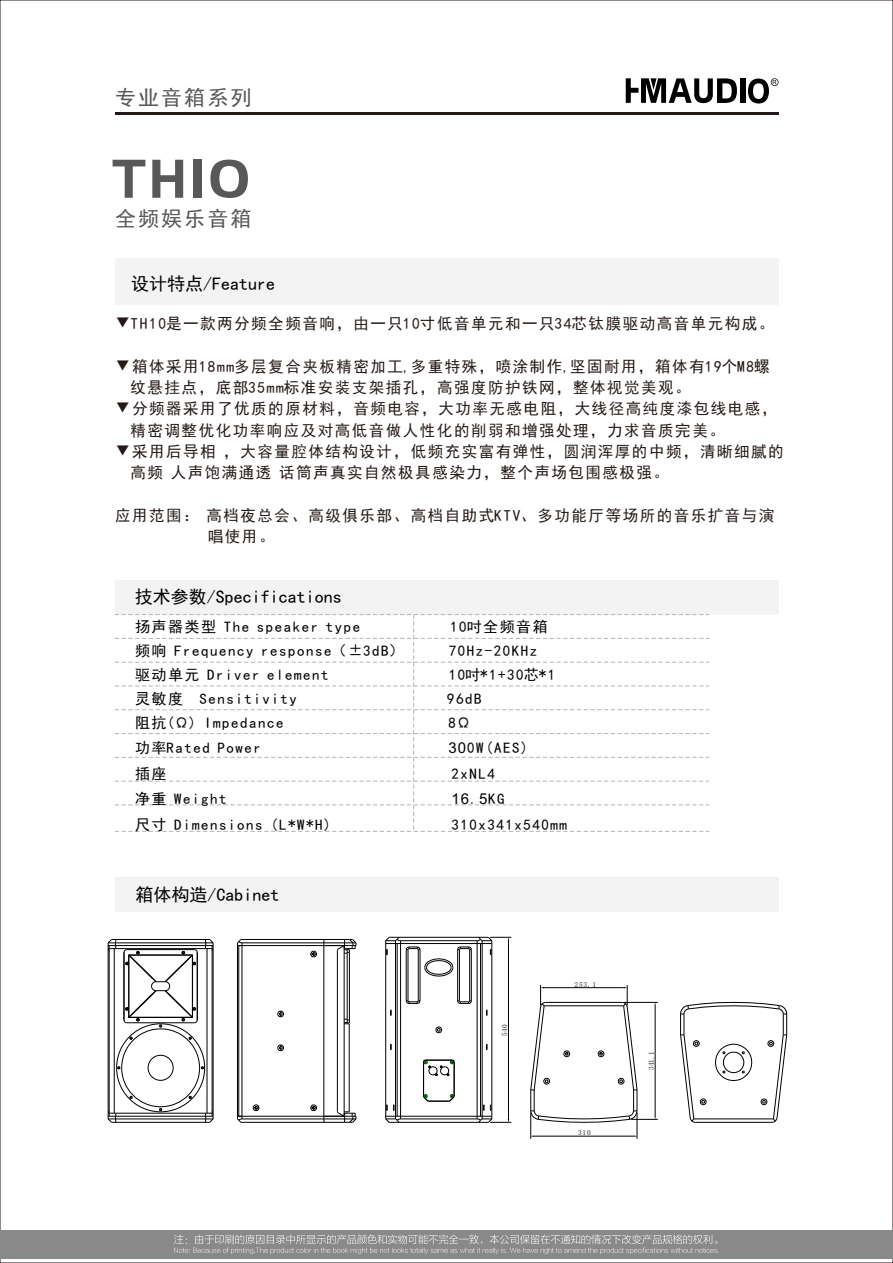
<style>
.page{position:relative;width:893px;height:1263px;background:#fff}
.page>*{position:absolute;margin:0;border:0;box-sizing:border-box;transform-origin:0 0}
.t1{font:700 57px "Handel Got D";color:#595857}
.t2{font:21px "Sim Hei";letter-spacing:.1em;color:#595857}
.t3{font:18px "Sim Hei";color:#000}
.t4{font:15.75px/21.3px "Sim Hei";letter-spacing:.1em;color:#231916}
.t5{font:15px "Sim Hei";letter-spacing:.1em;color:#000}
.t6{font:15px "Arial";color:#000}
.t7{font:7.5px "Fang Song";letter-spacing:.05em;color:#000}
.s1{font-family:"Arial"}
.s2{font-family:"Sim Hei"}
</style>
<div class="page">
<div style="left:115px;top:877px;width:663px;height:34px;background:#f3f3f4"></div>
<div style="left:0;top:1230px;width:893px;height:29px;background:#898989"></div>
<div style="left:115px;top:258px;width:663px;height:47px;background:#f3f3f4"></div>
<div style="left:115px;top:580px;width:663px;height:34px;background:#f3f3f4"></div>
<hr style="left:115px;top:112px;width:663px;height:3px;background:#231916">
<svg style="left:174px;top:1234px;width:545px;height:20px"></svg>
<svg style="left:115px;top:614px;width:594px;height:218px"></svg>
<hr style="left:389px;top:1122px;width:99px;height:1px;background:#000">
<hr style="left:401px;top:1118px;width:76px;height:1px;background:#000">
<hr style="left:386px;top:1116px;width:106px;height:1px;background:#000">
<hr style="left:385px;top:941px;width:1px;height:178px;background:#000">
<hr style="left:395px;top:941px;width:1px;height:178px;background:#000">
<hr style="left:397px;top:943px;width:1px;height:173px;background:#000">
<hr style="left:400px;top:941px;width:1px;height:178px;background:#000">
<hr style="left:406px;top:950px;width:1px;height:51px;background:#000">
<hr style="left:408px;top:950px;width:1px;height:51px;background:#000">
<hr style="left:418px;top:950px;width:1px;height:51px;background:#000">
<hr style="left:420px;top:950px;width:1px;height:51px;background:#000">
<hr style="left:423px;top:1062px;width:1px;height:34px;background:#000">
<hr style="left:454px;top:1062px;width:1px;height:34px;background:#000">
<hr style="left:457px;top:950px;width:1px;height:51px;background:#000">
<hr style="left:459px;top:950px;width:1px;height:51px;background:#000">
<hr style="left:469px;top:950px;width:1px;height:51px;background:#000">
<hr style="left:471px;top:950px;width:1px;height:51px;background:#000">
<hr style="left:477px;top:941px;width:1px;height:178px;background:#000">
<hr style="left:480px;top:943px;width:1px;height:173px;background:#000">
<hr style="left:482px;top:941px;width:1px;height:178px;background:#000">
<hr style="left:491px;top:941px;width:1px;height:178px;background:#000">
<svg style="left:405px;top:1000px;width:16px;height:4px"></svg>
<svg style="left:435px;top:1026px;width:8px;height:7px"></svg>
<svg style="left:423px;top:1094px;width:32px;height:8px"></svg>
<svg style="left:423px;top:1059px;width:32px;height:17px"></svg>
<svg style="left:457px;top:1000px;width:15px;height:4px"></svg>
<svg style="left:680px;top:1002px;width:107px;height:121px"></svg>
<svg style="left:486px;top:1009px;width:2px;height:7px"></svg>
<svg style="left:486px;top:1044px;width:2px;height:6px"></svg>
<svg style="left:483px;top:1104px;width:9px;height:7px"></svg>
<svg style="left:390px;top:1009px;width:2px;height:7px"></svg>
<svg style="left:390px;top:1043px;width:2px;height:7px"></svg>
<svg style="left:386px;top:1104px;width:9px;height:7px"></svg>
<svg style="left:385px;top:1118px;width:16px;height:5px"></svg>
<svg style="left:530px;top:985px;width:128px;height:154px"></svg>
<hr style="left:508px;top:941px;width:1px;height:178px;background:#000">
<svg style="left:385px;top:936px;width:126px;height:41px"></svg>
<svg style="left:476px;top:1118px;width:35px;height:5px"></svg>
<div style="left:740px;top:78px;width:5px;height:25px;background:#000"></div>
<svg style="left:626px;top:78px;width:111px;height:26px"></svg>
<svg style="left:748px;top:78px;width:30px;height:26px"></svg>
<svg style="left:107px;top:939px;width:107px;height:184px"></svg>
<hr style="left:349px;top:1024px;width:1px;height:88px;background:#000">
<hr style="left:349px;top:952px;width:1px;height:68px;background:#000">
<svg style="left:345px;top:1019px;width:5px;height:5px"></svg>
<hr style="left:347px;top:953px;width:1px;height:66px;background:#000">
<hr style="left:242px;top:945px;width:1px;height:171px;background:#000">
<hr style="left:323px;top:945px;width:1px;height:171px;background:#000">
<hr style="left:242px;top:1116px;width:82px;height:1px;background:#000">
<hr style="left:242px;top:945px;width:82px;height:1px;background:#000">
<svg style="left:310px;top:950px;width:7px;height:8px"></svg>
<svg style="left:310px;top:1104px;width:7px;height:8px"></svg>
<svg style="left:277px;top:1044px;width:7px;height:7px"></svg>
<svg style="left:277px;top:1010px;width:7px;height:7px"></svg>
<svg style="left:253px;top:1104px;width:7px;height:8px"></svg>
<hr style="left:238px;top:945px;width:1px;height:171px;background:#000">
<hr style="left:242px;top:942px;width:82px;height:1px;background:#000">
<hr style="left:241px;top:939px;width:83px;height:1px;background:#000">
<svg style="left:323px;top:939px;width:34px;height:15px"></svg>
<hr style="left:337px;top:950px;width:1px;height:161px;background:#000">
<hr style="left:344px;top:945px;width:1px;height:171px;background:#000">
<hr style="left:237px;top:945px;width:1px;height:171px;background:#000">
<svg style="left:237px;top:939px;width:6px;height:7px"></svg>
<hr style="left:242px;top:1118px;width:82px;height:1px;background:#000">
<hr style="left:241px;top:1122px;width:83px;height:1px;background:#000">
<svg style="left:323px;top:1111px;width:34px;height:12px"></svg>
<svg style="left:237px;top:1116px;width:6px;height:7px"></svg>
<h2 class="t2" style="left:115px;top:86px;width:138px">专业音箱系列</h2>
<h1 class="t1" style="left:112px;top:151px;width:139px">TH10</h1>
<h2 class="t2" style="left:115px;top:208px;width:138px">全频娱乐音箱</h2>
<p class="t3" style="left:131px;top:274px;width:146px">设计特点/Feature</p>
<p class="t4" style="left:115px;top:312px;width:661px">▼TH10是一款两分频全频音响，由一只10寸低音单元和一只34芯钛膜驱动高音单元构成。</p>
<p class="t4" style="left:131px;top:355px;width:641px;text-indent:-15px">▼箱体采用18mm多层复合夹板精密加工,多重特殊，喷涂制作,坚固耐用，箱体有19个M8螺纹悬挂点，底部35mm标准安装支架插孔，高强度防护铁网，整体视觉美观。</p>
<p class="t4" style="left:131px;top:398px;width:648px;text-indent:-15px">▼分频器采用了优质的原材料，音频电容，大功率无感电阻，大线径高纯度漆包线电感，精密调整优化功率响应及对高低音做人性化的削弱和增强处理，力求音质完美。</p>
<p class="t4" style="left:131px;top:441px;width:655px;text-indent:-15px">▼采用后导相 ，大容量腔体结构设计，低频充实富有弹性，圆润浑厚的中频，清晰细腻的高频 人声饱满通透 话筒声真实自然极具感染力，整个声场包围感极强。</p>
<p class="t4" style="left:208px;top:505px;width:568px;text-indent:-93px">应用范围： 高档夜总会、高级俱乐部、高档自助式KTV、多功能厅等场所的音乐扩音与演唱使用。</p>
<p class="t3" style="left:135px;top:588px;width:208px">技术参数/Specifications</p>
<p class="t5" style="left:135px;top:619px;width:226px">扬声器类型 The speaker type</p>
<p class="t5" style="left:450px;top:619px;width:99px">10吋全频音箱</p>
<p class="t5" style="left:135px;top:643px;width:270px">频响 Frequency response（±3dB）</p>
<p class="t5" style="left:449px;top:643px;width:90px">70Hz-20KHz</p>
<p class="t5" style="left:135px;top:667px;width:195px">驱动单元 Driver element</p>
<p class="t5" style="left:449px;top:667px;width:108px">10吋*1+30芯*1</p>
<p class="t5" style="left:135px;top:691px;width:163px">灵敏度 Sensitivity</p>
<p class="t5" style="left:447px;top:691px;width:36px">96dB</p>
<p class="t5" style="left:135px;top:715px;width:150px">阻抗(Ω) Impedance</p>
<p class="t5" style="left:449px;top:715px;width:24px">8Ω</p>
<p class="t5" style="left:135px;top:740px;width:127px">功率Rated Power</p>
<p class="t5" style="left:449px;top:740px;width:81px"><span class="s1">30</span>0W(AES)</p>
<p class="t5" style="left:135px;top:766px;width:33px">插座</p>
<p class="t5" style="left:452px;top:766px;width:45px">2xNL4</p>
<p class="t5" style="left:135px;top:791px;width:93px">净重 Weight</p>
<p class="t6" style="left:452px;top:793px;width:55px">16<span class="s2">.</span>5<span class="s2">KG</span></p>
<p class="t5" style="left:135px;top:817px;width:198px">尺寸 Dimensions (L*W*H)</p>
<p class="t5" style="left:452px;top:817px;width:117px">310x341x540mm</p>
<p class="t3" style="left:135px;top:885px;width:145px">箱体构造/Cabinet</p>
<p class="t7" style="left:501px;top:1035px;width:13px;rotate:-90deg">540</p>
<p class="t7" style="left:575px;top:980px;width:23px">253.1</p>
<p class="t7" style="left:578px;top:1129px;width:14px">310</p>
<p class="t7" style="left:647px;top:1070px;width:20px;rotate:-90deg">341.1</p>
</div>
